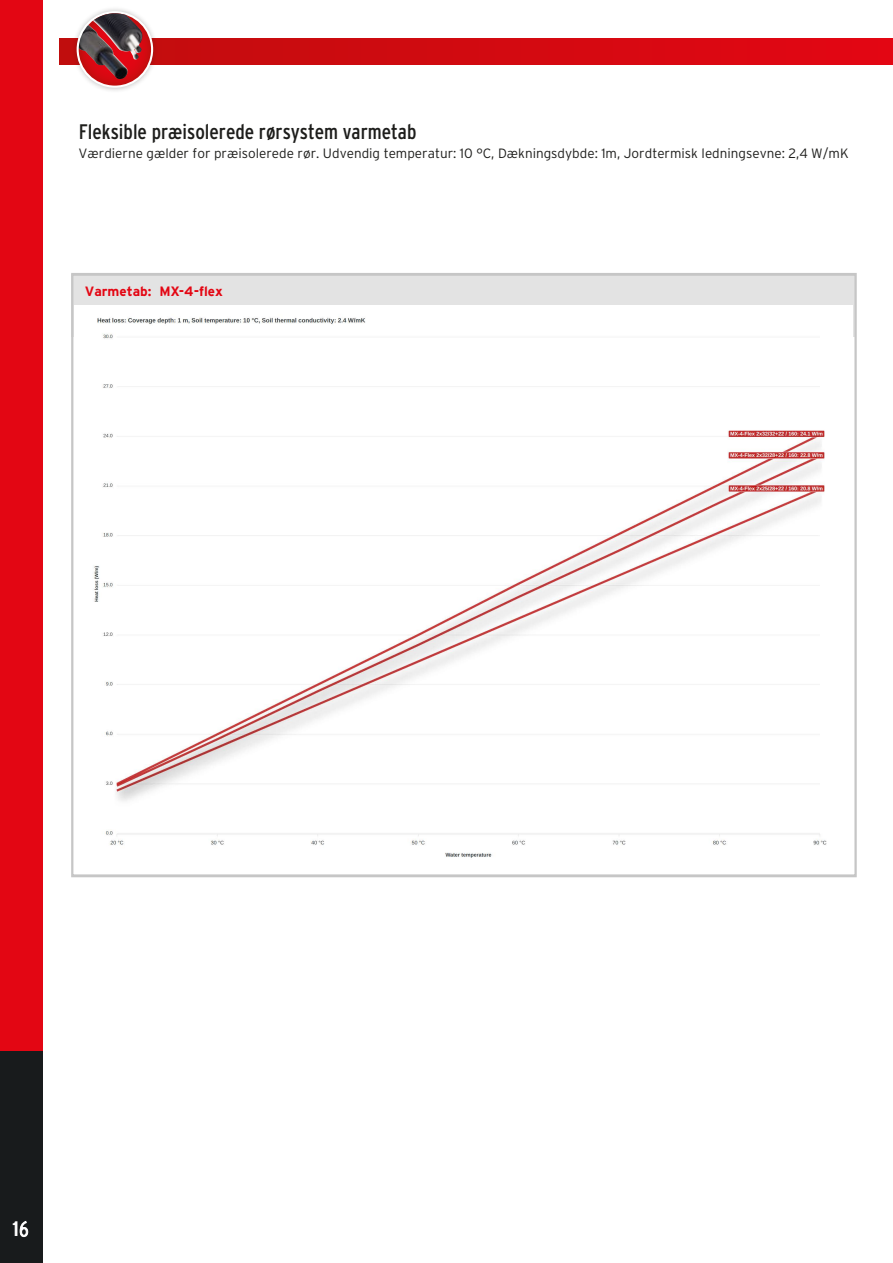
<style>
.page{position:relative;width:893px;height:1263px;background:#fff}
.page>*{position:absolute;margin:0;border:0;box-sizing:border-box;transform-origin:0 0}
.t1{font:21px "Interstate Condensed";color:#1d1d1b}
.t2{font:700 condensed 21px "Interstate";color:#fff}
.t3{font:300 13.5px "Interstate";color:#1d1d1b}
.t4{font:700 13.5px "Interstate";color:#e30613}
.s1{font-style:inherit}
.s2{font-weight:300}
</style>
<div class="page">
<div style="left:0;top:1050px;width:43px;height:213px;background:#181b1c"></div>
<div style="left:0;top:0;width:43px;height:1050px;background:#e30613"></div>
<svg style="left:60px;top:39px;width:833px;height:25px;background:#d30910"></svg>
<div style="left:71px;top:6px;width:88px;height:87px;background:#1d1d1b;opacity:.25"></div>
<svg style="left:78px;top:12px;width:74px;height:75px"></svg>
<img style="left:78px;top:24px;width:50px;height:56px">
<div style="left:77px;top:11px;width:76px;height:77px;border:2px solid #fff;border-radius:50%"></div>
<img style="left:93px;top:13px;width:50px;height:47px">
<div style="left:71px;top:274px;width:783px;height:63px;background:#e3e3e3"></div>
<div style="left:71px;top:273px;width:786px;height:604px;border:3px solid #c6c6c6"></div>
<img style="left:74px;top:305px;width:779px;height:568px">
<h1 class="t1" style="left:79px;top:120px;width:339px">Fleksible præisolerede rørsystem varmetab</h1>
<p class="t3" style="left:79px;top:146px;width:772px">Værdierne gælder for præisolerede rør. Udvendig temperatur: 10 °C, Dækningsdybde: 1m, Jordtermisk ledningsevne: 2,4 W/mK</p>
<p class="t4" style="left:85px;top:283px;width:140px">Varmetab<span class="s1">:</span> MX-4-flex</p>
<h1 class="t2" style="left:13px;top:1216px;width:17px">1<span class="s2">6</span></h1>
</div>
